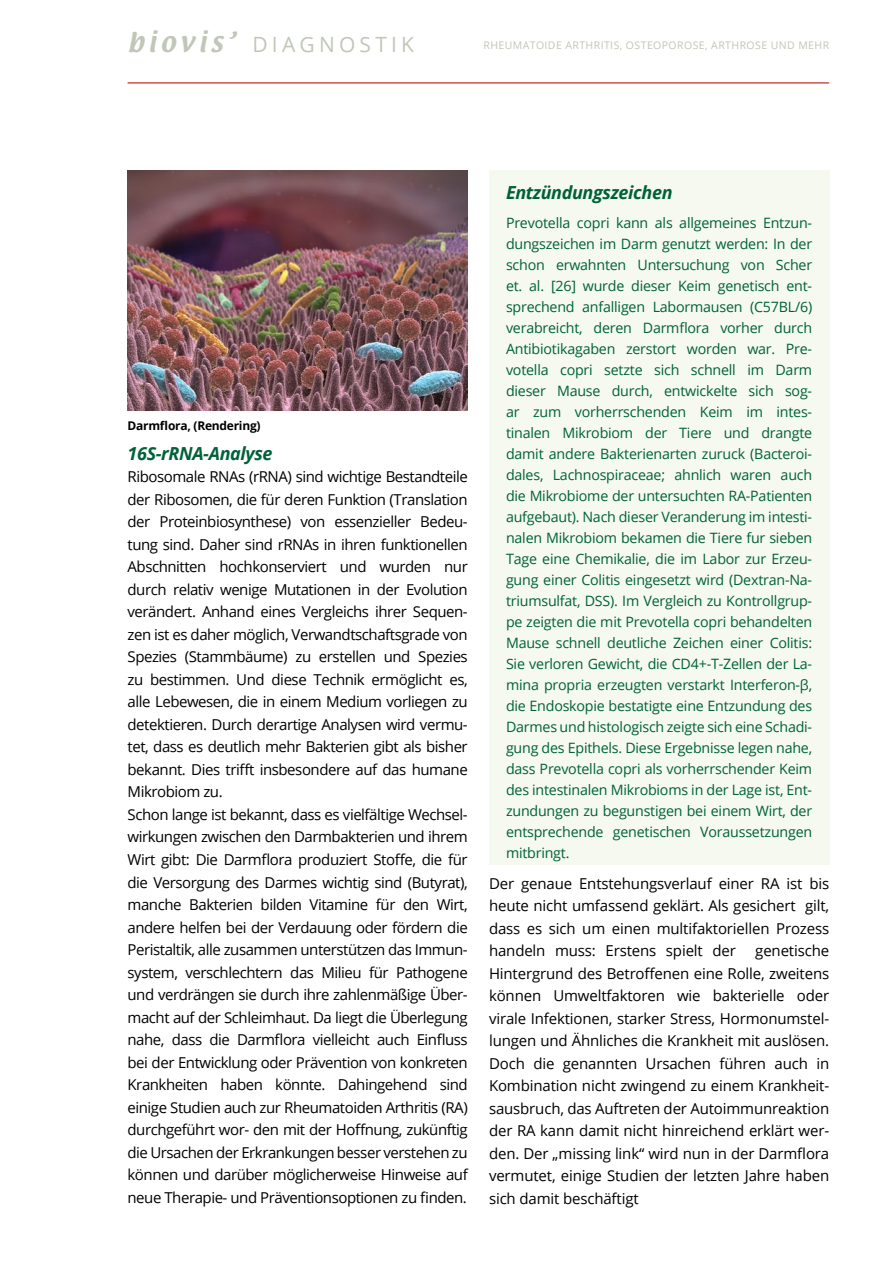
<style>
.page{position:relative;width:893px;height:1263px;background:#fff}
.page>*{position:absolute;margin:0;border:0;box-sizing:border-box;transform-origin:0 0}
.t1{font:21px "Open Sans";letter-spacing:.2em;color:#c0c7b8}
.dzielenie_wyrazow{font:italic 700 18px "Open Sans";letter-spacing:-.02em;color:#006139}
.dzielenie_wyrazow-2{font:15px/22.5px "Open Sans";letter-spacing:-.02em;color:#000;text-align:justify}
.t2{font:14.25px/21px "Open Sans";letter-spacing:-.015em;color:#006139;text-align:justify}
.t3{font:700 12px "Open Sans";letter-spacing:-.02em;color:#000}
.t4{font:10.5px "Open Sans";letter-spacing:.04em;color:#c0c7b8}
.s1{font-family:"Textile";font-size:24px}
</style>
<div class="page">
<hr style="left:128px;top:82px;width:701px;height:1px;background:#be1716">
<div style="left:489px;top:170px;width:340px;height:695px;background:#f5f9ef"></div>
<img style="left:128px;top:170px;width:340px;height:241px">
<h1 class="t1" style="left:128px;top:30px;width:288px"><span class="s1">biovis’</span> DIAGNOSTIK</h1>
<p class="t4" style="left:483px;top:38px;width:347px">RHEUMATOIDE ARTHRITIS, OSTEOPOROSE, ARTHROSE UND MEHR</p>
<p class="t3" style="left:128px;top:417px;width:135px">Darmflora, (Rendering)</p>
<p class="dzielenie_wyrazow" style="left:128px;top:441px;width:147px">16S-rRNA-Analyse</p>
<p class="dzielenie_wyrazow-2" style="left:128px;top:465px;width:342px">Ribosomale RNAs (rRNA) sind wichtige Bestandteile der Ribosomen, die für deren Funktion (Translation der Proteinbiosynthese) von essenzieller Bedeu&shy;tung sind. Daher sind rRNAs in ihren funktionellen Abschnitten hochkonserviert und wurden nur durch relativ wenige Mutationen in der Evolution verändert. Anhand eines Vergleichs ihrer Sequen&shy;zen ist es daher möglich, Verwandtschaftsgrade von Spezies (Stammbäume) zu erstellen und Spezies zu bestimmen. Und diese Technik ermöglicht es, alle Lebewesen, die in einem Medium vorliegen zu detektieren. Durch derartige Analysen wird vermu&shy;tet, dass es deutlich mehr Bakterien gibt als bisher bekannt. Dies trifft insbesondere auf das humane Mikrobiom zu.</p>
<p class="dzielenie_wyrazow-2" style="left:128px;top:803px;width:342px">Schon lange ist bekannt, dass es vielfältige Wechsel&shy;wirkungen zwischen den Darmbakterien und ihrem Wirt gibt: Die Darmflora produziert Stoffe, die für die Versorgung des Darmes wichtig sind (Butyrat), manche Bakterien bilden Vitamine für den Wirt, andere helfen bei der Verdauung oder fördern die Peristaltik, alle zusammen unterstützen das Immun&shy;system, verschlechtern das Milieu für Pathogene und verdrängen sie durch ihre zahlenmäßige Über&shy;macht auf der Schleimhaut. Da liegt die Überlegung nahe, dass die Darmflora vielleicht auch Einfluss bei der Entwicklung oder Prävention von konkreten Krankheiten haben könnte. Dahingehend sind einige Studien auch zur Rheumatoiden Arthritis (RA) durchgeführt wor- den mit der Hoffnung, zukünftig die Ursachen der Erkrankungen besser verstehen zu können und darüber möglicherweise Hinweise auf neue Therapie- und Präventionsoptionen zu finden.</p>
<p class="dzielenie_wyrazow" style="left:506px;top:180px;width:168px">Entzündungszeichen</p>
<p class="t2" style="left:506px;top:212px;width:308px">Prevotella copri kann als allgemeines Entzun&shy;dungszeichen im Darm genutzt werden: In der schon erwahnten Untersuchung von Scher et. al. [26] wurde dieser Keim genetisch ent&shy;sprechend anfalligen Labormausen (C57BL/6) verabreicht, deren Darmflora vorher durch Antibiotikagaben zerstort worden war. Pre&shy;votella copri setzte sich schnell im Darm dieser Mause durch, entwickelte sich sog&shy;ar zum vorherrschenden Keim im intes&shy;tinalen Mikrobiom der Tiere und drangte damit andere Bakterienarten zuruck (Bacteroi&shy;dales, Lachnospiraceae; ahnlich waren auch die Mikrobiome der untersuchten RA-Patienten aufgebaut). Nach dieser Veranderung im intesti&shy;nalen Mikrobiom bekamen die Tiere fur sieben Tage eine Chemikalie, die im Labor zur Erzeu&shy;gung einer Colitis eingesetzt wird (Dextran-Na&shy;triumsulfat, DSS). Im Vergleich zu Kontrollgrup&shy;pe zeigten die mit Prevotella copri behandelten Mause schnell deutliche Zeichen einer Colitis:<br>Sie verloren Gewicht, die CD4+-T-Zellen der La&shy;mina propria erzeugten verstarkt Interferon-β, die Endoskopie bestatigte eine Entzundung des Darmes und histologisch zeigte sich eine Schadi&shy;gung des Epithels. Diese Ergebnisse legen nahe, dass Prevotella copri als vorherrschender Keim des intestinalen Mikrobioms in der Lage ist, Ent&shy;zundungen zu begunstigen bei einem Wirt, der entsprechende genetischen Voraussetzungen mitbringt.</p>
<p class="dzielenie_wyrazow-2" style="left:489px;top:872px;width:342px">Der genaue Entstehungsverlauf einer RA ist bis heute nicht umfassend geklärt. Als gesichert gilt, dass es sich um einen multifaktoriellen Prozess handeln muss: Erstens spielt der</p>
<p class="dzielenie_wyrazow-2" style="left:489px;top:939px;width:342px;text-indent:266px">genetische Hintergrund des Betroffenen eine Rolle, zweitens können Umweltfaktoren wie bakterielle oder virale Infektionen, starker Stress, Hormonumstel&shy;lungen und Ähnliches die Krankheit mit auslösen.<br>Doch die genannten Ursachen führen auch in Kombination nicht zwingend zu einem Krankheit&shy;sausbruch, das Auftreten der Autoimmunreaktion der RA kann damit nicht hinreichend erklärt wer&shy;den. Der „missing link“ wird nun in der Darmflora vermutet, einige Studien der letzten Jahre haben sich damit beschäftigt</p>
</div>
